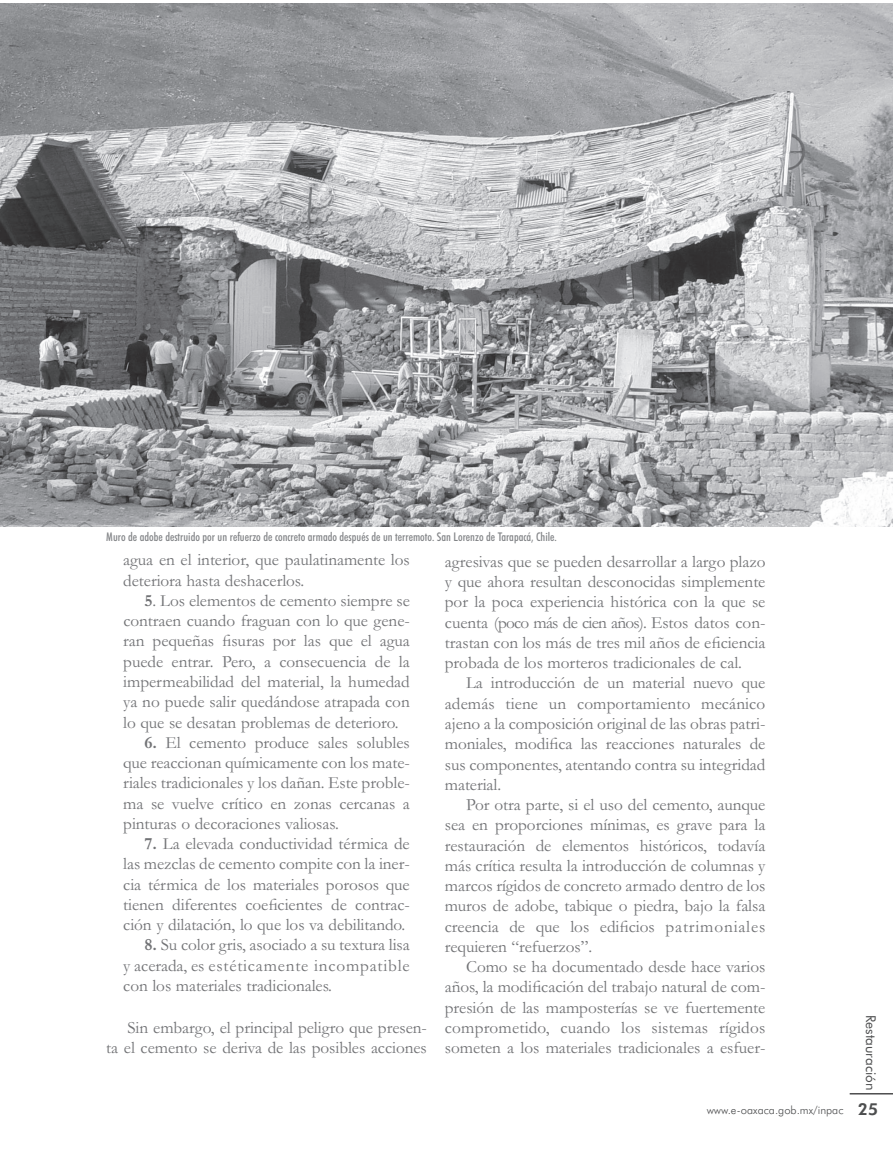
<style>
.page{position:relative;width:893px;height:1149px;background:#fff}
.page>*{position:absolute;margin:0;border:0;box-sizing:border-box;transform-origin:0 0}
.t1{font:17.25px/20.2px "Garamond";letter-spacing:-.005em;color:#727376;text-align:justify}
.t2{font:800 16.5px "Futura BT";color:#4d4e4f}
.t3{font:13.5px "Futura BT";color:#4d4e4f}
.t4{font:500 condensed 12px "Futura BT";color:#828487}
.t5{font:300 11.25px "Futura BT";color:#4d4e4f}
.s1{font-weight:700}
</style>
<div class="page">
<hr style="left:850px;top:1092px;width:43px;height:2px;background:#4d4e4f">
<img style="left:0;top:4px;width:893px;height:522px">
<p class="t4" style="left:106px;top:529px;width:452px">Muro de adobe destruido por un refuerzo de concreto armado después de un terremoto. San Lorenzo de Tarapacá, Chile.</p>
<p class="t1" style="left:123px;top:549px;width:288px">agua en el interior, que paulatinamente los deteriora hasta deshacerlos.</p>
<p class="t1" style="left:123px;top:589px;width:288px;text-indent:21px"><span class="s1">5</span>. Los elementos de cemento siempre se contraen cuando fraguan con lo que gene&shy;ran pequeñas fisuras por las que el agua puede entrar. Pero, a consecuencia de la impermeabilidad del material, la humedad ya no puede salir quedándose atrapada con lo que se desatan problemas de deterioro.</p>
<p class="t1" style="left:123px;top:731px;width:288px;text-indent:21px"><span class="s1">6.</span> El cemento produce sales solubles que reaccionan químicamente con los mate&shy;riales tradicionales y los dañan. Este proble&shy;ma se vuelve crítico en zonas cercanas a pinturas o decoraciones valiosas.</p>
<p class="t1" style="left:123px;top:832px;width:288px;text-indent:21px"><span class="s1">7.</span> La elevada conductividad térmica de las mezclas de cemento compite con la iner&shy;cia térmica de los materiales porosos que tienen diferentes coeficientes de contrac&shy;ción y dilatación, lo que los va debilitando.</p>
<p class="t1" style="left:123px;top:934px;width:288px;text-indent:21px"><span class="s1">8.</span> Su color gris, asociado a su textura lisa y acerada, es estéticamente incompatible con los materiales tradicionales.</p>
<p class="t1" style="left:106px;top:1016px;width:322px;text-align:right">Sin embargo, el principal peligro que presen-<br>ta el cemento se deriva de las posibles acciones</p>
<p class="t1" style="left:445px;top:550px;width:322px">agresivas que se pueden desarrollar a largo plazo y que ahora resultan desconocidas simplemente por la poca experiencia histórica con la que se cuenta (poco más de cien años). Estos datos con&shy;trastan con los más de tres mil años de eficiencia probada de los morteros tradicionales de cal.</p>
<p class="t1" style="left:445px;top:672px;width:322px;text-indent:21px">La introducción de un material nuevo que además tiene un comportamiento mecánico ajeno a la composición original de las obras patri&shy;moniales, modifica las reacciones naturales de sus componentes, atentando contra su integridad material.</p>
<p class="t1" style="left:445px;top:793px;width:322px;text-indent:21px">Por otra parte, si el uso del cemento, aunque sea en proporciones mínimas, es grave para la restauración de elementos históricos, todavía más crítica resulta la introducción de columnas y marcos rígidos de concreto armado dentro de los muros de adobe, tabique o piedra, bajo la falsa creencia de que los edificios patrimoniales requieren “refuerzos”.</p>
<p class="t1" style="left:445px;top:955px;width:322px;text-indent:21px">Como se ha documentado desde hace varios años, la modificación del trabajo natural de com&shy;presión de las mamposterías se ve fuertemente comprometido, cuando los sistemas rígidos someten a los materiales tradicionales a esfuer-</p>
<p class="t5" style="left:707px;top:1102px;width:138px">www.e-oaxaca.gob.mx/inpac</p>
<p class="t3" style="left:879px;top:1014px;width:77px;rotate:90deg">Restauración</p>
<p class="t2" style="left:858px;top:1098px;width:22px">25</p>
</div>
